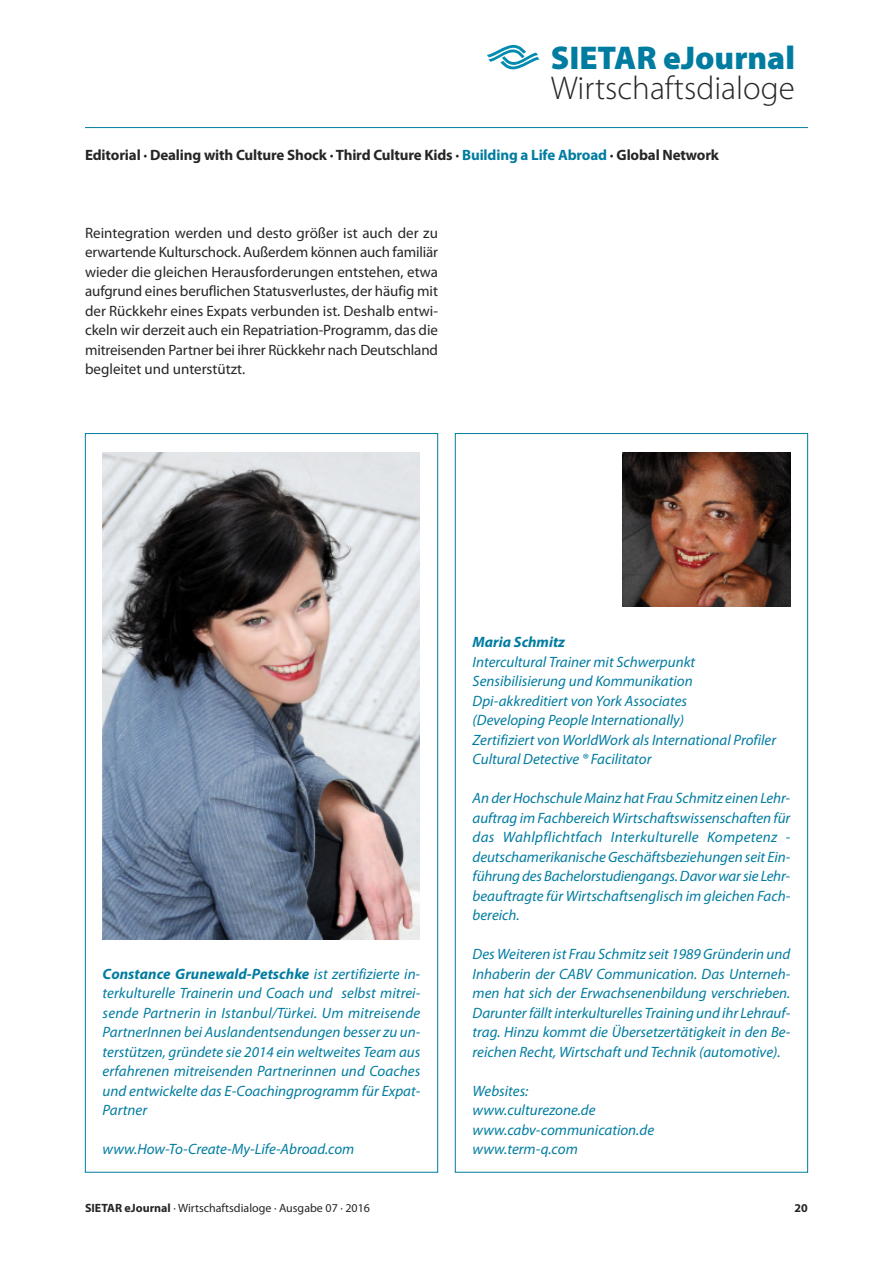
<style>
.page{position:relative;width:893px;height:1263px;background:#fff}
.page>*{position:absolute;margin:0;border:0;box-sizing:border-box;transform-origin:0 0}
.t1{font:300 33px "Myriad Pro";color:#272627}
.t2{font:900 33px "Myriad Pro";color:#007ca1}
.t3{font:italic 15px/19.5px "Myriad Pro";color:#007ca1;text-align:justify}
.t4{font:15px/19.5px "Myriad Pro";letter-spacing:-.005em;color:#272627;text-align:justify}
.t5{font:700 15px "Myriad Pro";letter-spacing:-.01em;color:#272627}
.t6{font:italic 700 15px "Myriad Pro";color:#007ca1}
.t7{font:12px "Myriad Pro";color:#272627}
.t8{font:700 12px "Myriad Pro";color:#272627}
.s1{color:#007ca1}
.s2{font-weight:700}
</style>
<div class="page">
<svg style="left:487px;top:45px;width:53px;height:24px"></svg>
<hr style="left:85px;top:127px;width:723px;height:1px;background:#007ca1">
<img style="left:103px;top:453px;width:317px;height:486px">
<img style="left:623px;top:453px;width:168px;height:153px">
<h1 class="t2" style="left:551px;top:36px;width:246px">SIETAR eJournal</h1>
<h1 class="t1" style="left:551px;top:68px;width:245px">Wirtschaftsdialoge</h1>
<p class="t5" style="left:85px;top:145px;width:636px">Editorial · Dealing with Culture Shock · Third Culture Kids · <span class="s1">Building a Life Abroad</span> · Global Network</p>
<p class="t4" style="left:85px;top:223px;width:354px">Reintegration werden und desto größer ist auch der zu erwartende Kulturschock. Außerdem können auch familiär wieder die gleichen Herausforderungen entstehen, etwa aufgrund eines beruflichen Statusverlustes, der häufig mit der Rückkehr eines Expats verbunden ist. Deshalb entwi&shy;ckeln wir derzeit auch ein Repatriation-Programm, das die mitreisenden Partner bei ihrer Rückkehr nach Deutschland begleitet und unterstützt.</p>
<p class="t3" style="left:103px;top:963px;width:319px"><span class="s2">Constance Grunewald-Petschke</span> ist zertifizierte in&shy;terkulturelle Trainerin und Coach und selbst mitrei&shy;sende Partnerin in Istanbul/Türkei. Um mitreisende PartnerInnen bei Auslandentsendungen besser zu un&shy;terstützen, gründete sie 2014 ein weltweites Team aus erfahrenen mitreisenden Partnerinnen und Coaches und entwickelte das E-Coachingprogramm für Expat-Partner</p>
<p class="t3" style="left:103px;top:1139px;width:253px">www.How-To-Create-My-Life-Abroad.com</p>
<p class="t6" style="left:473px;top:632px;width:94px">Maria Schmitz</p>
<p class="t3" style="left:473px;top:651px;width:305px;text-align:left">Intercultural Trainer mit Schwerpunkt Sensibilisierung und Kommunikation Dpi-akkreditiert von York Associates<br>(Developing People Internationally)<br>Zertifiziert von WorldWork als International Profiler Cultural Detective ® Facilitator</p>
<p class="t3" style="left:473px;top:788px;width:319px">An derHochschuleMainz hat Frau Schmitz einen Lehr&shy;auftrag im Fachbereich Wirtschaftswissenschaften für das Wahlpflichtfach Interkulturelle Kompetenz - deutschamerikanischeGeschäftsbeziehungen seit Ein&shy;führung des Bachelorstudiengangs.Davor warsie Lehr&shy;beauftragte für Wirtschaftsenglisch im gleichen Fach&shy;bereich.</p>
<p class="t3" style="left:473px;top:944px;width:319px">Des Weiteren ist Frau Schmitz seit 1989 Gründerin und Inhaberin der CABV Communication. Das Unterneh&shy;men hat sich der Erwachsenenbildung verschrieben.<br>Darunterfälltinterkulturelles Training und ihr Lehrauf&shy;trag. Hinzu kommt die Übersetzertätigkeit in den Be&shy;reichen Recht, Wirtschaft und Technik (automotive).</p>
<p class="t3" style="left:473px;top:1080px;width:183px;text-align:left">Websites: www.culturezone.de www.cabv-communication.de www.term-q.com</p>
<p class="t7" style="left:85px;top:1201px;width:286px"><span class="s2">SIETAR eJournal</span> · Wirtschaftsdialoge · Ausgabe 07 · 2016</p>
<p class="t8" style="left:795px;top:1200px;width:15px">20</p>
</div>
